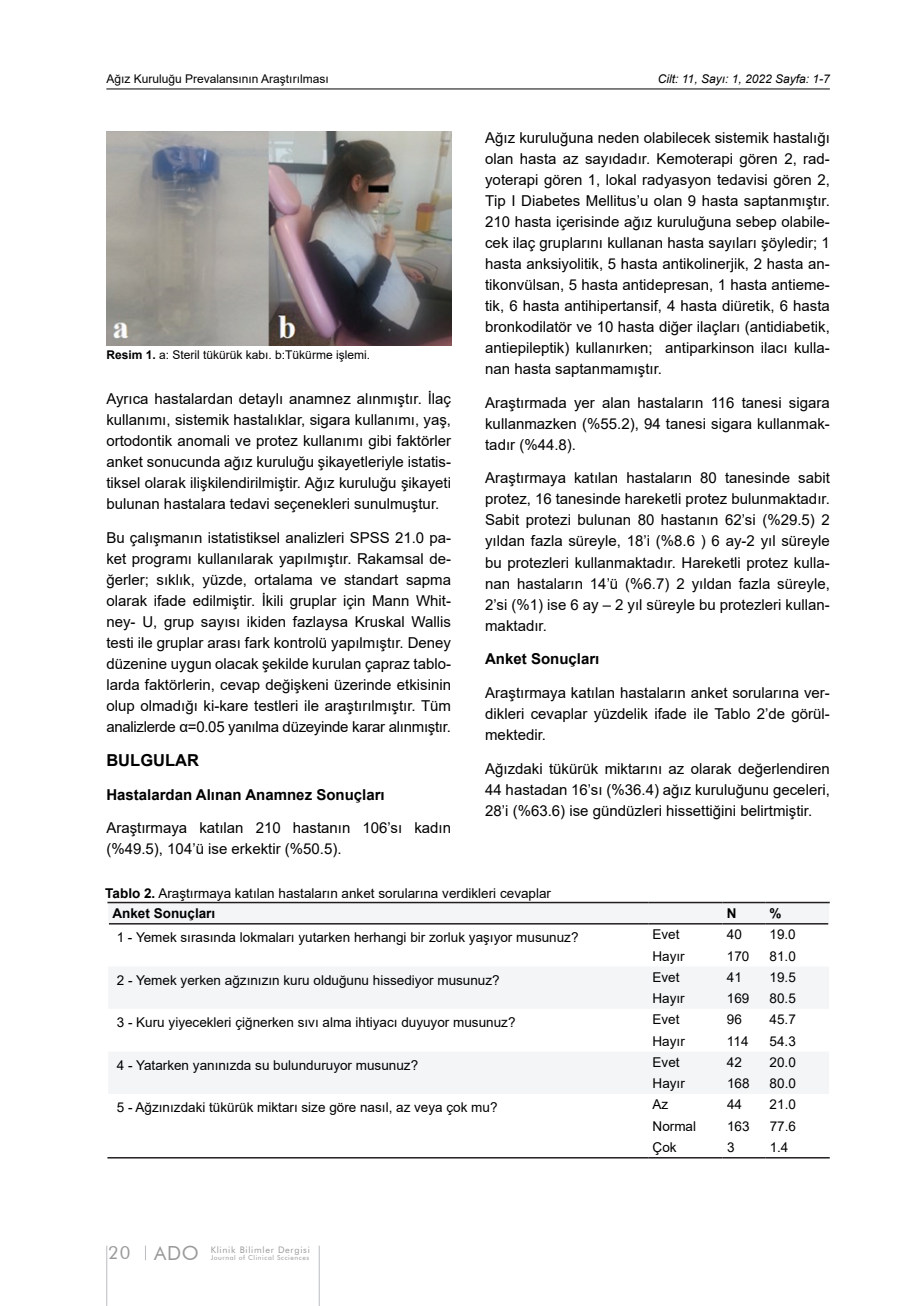
<style>
.page{position:relative;width:915px;height:1306px;background:#fff}
.page>*{position:absolute;margin:0;border:0;box-sizing:border-box;transform-origin:0 0}
.t1{font:18px "Futura BT";color:#999}
.t2{font:700 16.5px "Arial";color:#000}
.t3{font:15px/21px "Arial";color:#000;text-align:justify}
.t4{font:700 15px "Arial";color:#000}
.t5{font:13.5px/20px "Arial";color:#000}
.t6{font:700 13.5px "Arial";color:#000}
.t7{font:12px "Arial";color:#000}
.t8{font:italic 12px "Arial";color:#000}
.t9{font:9px "Futura BT";letter-spacing:.08em;color:#999}
.t10{font:6.75px "Futura BT";letter-spacing:.08em;color:#999}
.s1{font-weight:700}
.s2{font-size:19.5px}
</style>
<div class="page">
<hr style="left:106px;top:89px;width:723px;height:1px;background:#040503">
<hr style="left:106px;top:1245px;width:1px;height:60px;background:#bbbcc1">
<hr style="left:319px;top:1245px;width:1px;height:60px;background:#bbbcc1">
<svg style="left:145px;top:1245px;width:1px;height:15px"></svg>
<img style="left:106px;top:132px;width:345px;height:214px">
<div style="left:108px;top:903px;width:720px;height:20px;background:#f3f5f6"></div>
<svg style="left:108px;top:923px;width:720px;height:171px;fill:#f5f6f6"></svg>
<hr style="left:107px;top:1156px;width:541px;height:2px;background:#231f20">
<hr style="left:648px;top:1156px;width:74px;height:2px;background:#231f20">
<hr style="left:722px;top:1156px;width:43px;height:2px;background:#231f20">
<hr style="left:765px;top:1156px;width:64px;height:2px;background:#231f20">
<hr style="left:107px;top:901px;width:541px;height:2px;background:#231f20">
<hr style="left:648px;top:901px;width:74px;height:2px;background:#231f20">
<hr style="left:722px;top:901px;width:43px;height:2px;background:#231f20">
<hr style="left:765px;top:901px;width:64px;height:2px;background:#231f20">
<hr style="left:109px;top:923px;width:539px;height:1px;background:#231f20">
<hr style="left:648px;top:923px;width:74px;height:1px;background:#231f20">
<hr style="left:722px;top:923px;width:43px;height:1px;background:#231f20">
<hr style="left:765px;top:923px;width:63px;height:1px;background:#231f20">
<p class="t7" style="left:106px;top:71px;width:224px">Ağız Kuruluğu Prevalansının Araştırılması</p>
<p class="t8" style="left:657px;top:71px;width:173px">Cilt: 11, Sayı: 1, 2022 Sayfa: 1-7</p>
<p class="t7" style="left:106px;top:346px;width:265px"><span class="s1">Resim 1.</span> a: Steril tükürük kabı. b:Tükürme işlemi.</p>
<p class="t3" style="left:106px;top:388px;width:346px">Ayrıca hastalardan detaylı anamnez alınmıştır. İlaç kullanımı, sistemik hastalıklar, sigara kullanımı, yaş, ortodontik anomali ve protez kullanımı gibi faktörler anket sonucunda ağız kuruluğu şikayetleriyle istatis&shy;tiksel olarak ilişkilendirilmiştir. Ağız kuruluğu şikayeti bulunan hastalara tedavi seçenekleri sunulmuştur.</p>
<p class="t3" style="left:106px;top:527px;width:346px">Bu çalışmanın istatistiksel analizleri SPSS 21.0 pa&shy;ket programı kullanılarak yapılmıştır. Rakamsal de&shy;ğerler; sıklık, yüzde, ortalama ve standart sapma olarak ifade edilmiştir. İkili gruplar için Mann Whit&shy;ney- U, grup sayısı ikiden fazlaysa Kruskal Wallis testi ile gruplar arası fark kontrolü yapılmıştır. Deney düzenine uygun olacak şekilde kurulan çapraz tablo&shy;larda faktörlerin, cevap değişkeni üzerinde etkisinin olup olmadığı ki-kare testleri ile araştırılmıştır. Tüm analizlerde α=0.05 yanılma düzeyinde karar alınmıştır.</p>
<p class="t2" style="left:106px;top:748px;width:94px">BULGULAR</p>
<p class="t4" style="left:106px;top:783px;width:280px">Hastalardan Alınan Anamnez Sonuçları</p>
<p class="t3" style="left:106px;top:817px;width:346px">Araştırmaya katılan 210 hastanın 106’sı kadın (%49.5), 104’ü ise erkektir (%50.5).</p>
<p class="t3" style="left:485px;top:127px;width:346px">Ağız kuruluğuna neden olabilecek sistemik hastalığı olan hasta az sayıdadır. Kemoterapi gören 2, rad&shy;yoterapi gören 1, lokal radyasyon tedavisi gören 2, Tip I Diabetes Mellitus’u olan 9 hasta saptanmıştır.<br>210 hasta içerisinde ağız kuruluğuna sebep olabile&shy;cek ilaç gruplarını kullanan hasta sayıları şöyledir; 1 hasta anksiyolitik, 5 hasta antikolinerjik, 2 hasta an&shy;tikonvülsan, 5 hasta antidepresan, 1 hasta antieme&shy;tik, 6 hasta antihipertansif, 4 hasta diüretik, 6 hasta bronkodilatör ve 10 hasta diğer ilaçları (antidiabetik, antiepileptik) kullanırken; antiparkinson ilacı kulla&shy;nan hasta saptanmamıştır.</p>
<p class="t3" style="left:485px;top:392px;width:346px">Araştırmada yer alan hastaların 116 tanesi sigara kullanmazken (%55.2), 94 tanesi sigara kullanmak&shy;tadır (%44.8).</p>
<p class="t3" style="left:485px;top:467px;width:346px">Araştırmaya katılan hastaların 80 tanesinde sabit protez, 16 tanesinde hareketli protez bulunmaktadır.<br>Sabit protezi bulunan 80 hastanın 62’si (%29.5) 2 yıldan fazla süreyle, 18’i (%8.6 ) 6 ay-2 yıl süreyle bu protezleri kullanmaktadır. Hareketli protez kulla&shy;nan hastaların 14’ü (%6.7) 2 yıldan fazla süreyle, 2’si (%1) ise 6 ay – 2 yıl süreyle bu protezleri kullan&shy;maktadır.</p>
<p class="t4" style="left:485px;top:648px;width:116px">Anket Sonuçları</p>
<p class="t3" style="left:485px;top:682px;width:346px">Araştırmaya katılan hastaların anket sorularına ver&shy;dikleri cevaplar yüzdelik ifade ile Tablo 2’de görül&shy;mektedir.</p>
<p class="t3" style="left:485px;top:758px;width:346px">Ağızdaki tükürük miktarını az olarak değerlendiren 44 hastadan 16’sı (%36.4) ağız kuruluğunu geceleri, 28’i (%63.6) ise gündüzleri hissettiğini belirtmiştir.</p>
<p class="t5" style="left:112px;top:883px;width:440px;text-indent:-7px"><span class="s1">Tablo 2.</span> Araştırmaya katılan hastaların anket sorularına verdikleri cevaplar<br><span class="s1">Anket Sonuçları</span></p>
<p class="t6" style="left:726px;top:903px;width:11px">N</p>
<p class="t6" style="left:769px;top:903px;width:14px">%</p>
<p class="t5" style="left:117px;top:927px;width:463px">1 - Yemek sırasında lokmaları yutarken herhangi bir zorluk yaşıyor musunuz?</p>
<p class="t5" style="left:652px;top:924px;width:29px">Evet</p>
<p class="t5" style="left:726px;top:924px;width:17px">40</p>
<p class="t5" style="left:769px;top:924px;width:28px">19.0</p>
<p class="t5" style="left:652px;top:945px;width:34px">Hayır</p>
<p class="t5" style="left:726px;top:945px;width:24px">170</p>
<p class="t5" style="left:769px;top:945px;width:28px">81.0</p>
<p class="t5" style="left:117px;top:969px;width:384px">2 - Yemek yerken ağzınızın kuru olduğunu hissediyor musunuz?</p>
<p class="t5" style="left:652px;top:967px;width:29px">Evet</p>
<p class="t5" style="left:726px;top:967px;width:17px">41</p>
<p class="t5" style="left:769px;top:967px;width:28px">19.5</p>
<p class="t5" style="left:652px;top:988px;width:34px">Hayır</p>
<p class="t5" style="left:726px;top:988px;width:24px">169</p>
<p class="t5" style="left:769px;top:988px;width:28px">80.5</p>
<p class="t5" style="left:117px;top:1012px;width:400px">3 - Kuru yiyecekleri çiğnerken sıvı alma ihtiyacı duyuyor musunuz?</p>
<p class="t5" style="left:652px;top:1009px;width:29px">Evet</p>
<p class="t5" style="left:726px;top:1009px;width:17px">96</p>
<p class="t5" style="left:769px;top:1009px;width:28px">45.7</p>
<p class="t5" style="left:652px;top:1030px;width:34px">Hayır</p>
<p class="t5" style="left:726px;top:1030px;width:23px">114</p>
<p class="t5" style="left:769px;top:1030px;width:28px">54.3</p>
<p class="t5" style="left:117px;top:1054px;width:303px">4 - Yatarken yanınızda su bulunduruyor musunuz?</p>
<p class="t5" style="left:652px;top:1052px;width:29px">Evet</p>
<p class="t5" style="left:726px;top:1052px;width:17px">42</p>
<p class="t5" style="left:769px;top:1052px;width:28px">20.0</p>
<p class="t5" style="left:652px;top:1073px;width:34px">Hayır</p>
<p class="t5" style="left:726px;top:1073px;width:24px">168</p>
<p class="t5" style="left:769px;top:1073px;width:28px">80.0</p>
<p class="t5" style="left:117px;top:1097px;width:382px">5 - Ağzınızdaki tükürük miktarı size göre nasıl, az veya çok mu?</p>
<p class="t5" style="left:652px;top:1094px;width:17px">Az</p>
<p class="t5" style="left:726px;top:1094px;width:17px">44</p>
<p class="t5" style="left:769px;top:1094px;width:28px">21.0</p>
<p class="t5" style="left:652px;top:1115px;width:45px">Normal</p>
<p class="t5" style="left:726px;top:1115px;width:24px">163</p>
<p class="t5" style="left:769px;top:1115px;width:28px">77.6</p>
<p class="t5" style="left:652px;top:1137px;width:26px">Çok</p>
<p class="t5" style="left:726px;top:1137px;width:9px">3</p>
<p class="t5" style="left:769px;top:1137px;width:20px">1.4</p>
<p class="t9" style="left:154px;top:1243px;width:157px"><span class="s2">ADO</span> Klinik Bilimler Dergisi</p>
<p class="t1" style="left:108px;top:1242px;width:24px">20</p>
<p class="t10" style="left:210px;top:1253px;width:100px">Journal of Clinical Scciences</p>
</div>
